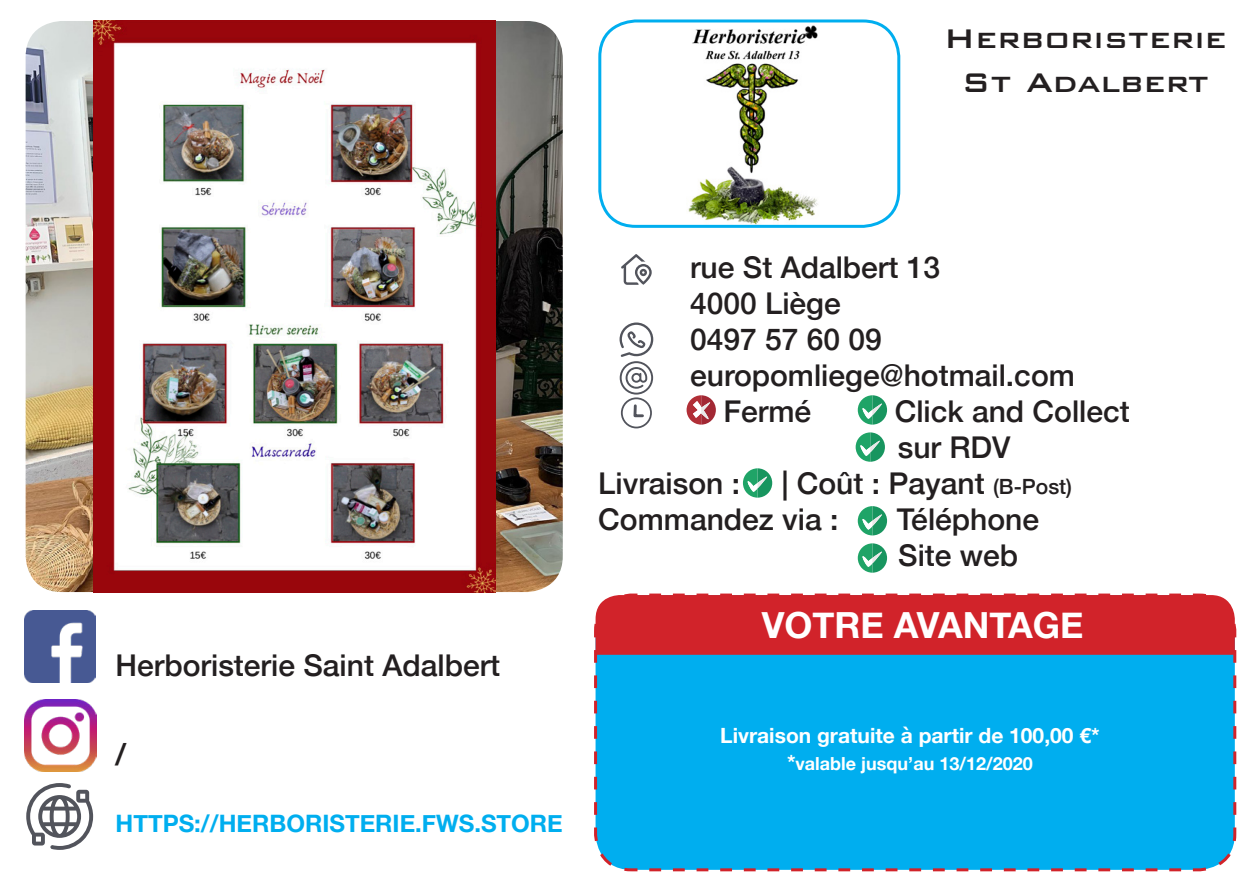
<style>
.page{position:relative;width:1259px;height:893px;background:#fff}
.page>*{position:absolute;margin:0;border:0;box-sizing:border-box;transform-origin:0 0}
.t1{font:500 36px "Bank Gothic BT";color:#231f20}
.t2{font:700 36px "Helvetica Neue";color:#fff}
.t3{font:500 30px "Helvetica Neue";color:#231f20}
.t4{font:700 24px "Helvetica Neue";color:#00aeef}
.t5{font:700 21px "Helvetica Neue";color:#fff}
.t6{font:700 18px "Helvetica Neue";color:#fff}
.s1{font-size:21px}
</style>
<div class="page">
<img style="left:26px;top:21px;width:537px;height:571px">
<img style="left:94px;top:21px;width:401px;height:571px">
<img style="left:688px;top:25px;width:130px;height:199px">
<div style="left:598px;top:19px;width:302px;height:209px;border:3px solid #00aeef;border-radius:36px"></div>
<img style="left:24px;top:699px;width:72px;height:72px">
<img style="left:24px;top:611px;width:72px;height:71px">
<svg style="left:594px;top:628px;width:643px;height:244px;background:#14ade9"></svg>
<svg style="left:743px;top:468px;width:29px;height:30px"></svg>
<svg style="left:686px;top:395px;width:30px;height:30px"></svg>
<svg style="left:855px;top:432px;width:30px;height:30px"></svg>
<svg style="left:857px;top:395px;width:30px;height:30px"></svg>
<svg style="left:857px;top:543px;width:30px;height:30px"></svg>
<svg style="left:594px;top:593px;width:642px;height:228px;background:#3a8aba"></svg>
<svg style="left:621px;top:254px;width:31px;height:31px"></svg>
<svg style="left:26px;top:783px;width:67px;height:67px"></svg>
<svg style="left:619px;top:322px;width:34px;height:106px"></svg>
<svg style="left:857px;top:506px;width:30px;height:29px"></svg>
<p class="t1" style="left:943px;top:19px;width:284px">Herboristerie</p>
<p class="t1" style="left:961px;top:62px;width:249px">St Adalbert</p>
<p class="t3" style="left:116px;top:641px;width:386px">Herboristerie Saint Adalbert</p>
<p class="t3" style="left:116px;top:730px;width:12px">/</p>
<p class="t4" style="left:116px;top:804px;width:449px">HTTPS://HERBORISTERIE.FWS.STORE</p>
<p class="t3" style="left:690px;top:244px;width:252px">rue St Adalbert 13</p>
<p class="t3" style="left:690px;top:280px;width:152px">4000 Liège</p>
<p class="t3" style="left:690px;top:316px;width:193px">0497 57 60 09</p>
<p class="t3" style="left:690px;top:352px;width:386px">europomliege@hotmail.com</p>
<p class="t3" style="left:723px;top:388px;width:89px">Fermé</p>
<p class="t3" style="left:894px;top:388px;width:237px">Click and Collect</p>
<p class="t3" style="left:898px;top:424px;width:114px">sur RDV</p>
<p class="t3" style="left:598px;top:460px;width:143px">Livraison :</p>
<p class="t3" style="left:782px;top:460px;width:292px">| Coût : Payant <span class="s1">(B-Post)</span></p>
<p class="t3" style="left:598px;top:496px;width:242px">Commandez via :</p>
<p class="t3" style="left:897px;top:496px;width:144px">Téléphone</p>
<p class="t3" style="left:898px;top:532px;width:122px">Site web</p>
<p class="t2" style="left:762px;top:596px;width:323px">VOTRE AVANTAGE</p>
<p class="t5" style="left:720px;top:719px;width:381px">Livraison gratuite à partir de 100,00 €*</p>
<p class="t6" style="left:787px;top:750px;width:247px"><span class="s1">*</span>valable jusqu’au 13/12/2020</p>
</div>
